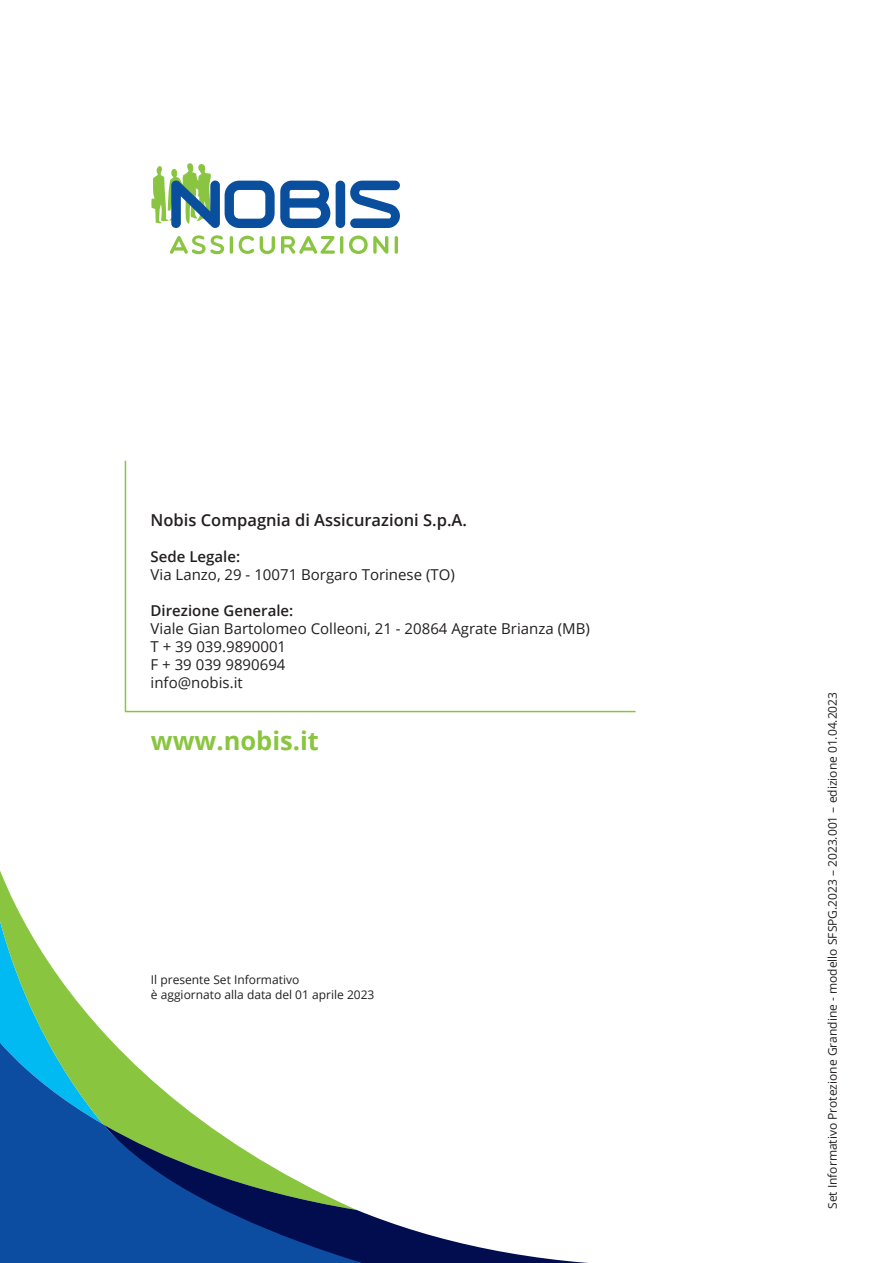
<style>
.page{position:relative;width:893px;height:1263px;background:#fff}
.page>*{position:absolute;margin:0;border:0;box-sizing:border-box;transform-origin:0 0}
.t1{font:700 25.5px "Open Sans";color:#89c53f}
.t2{font:600 16.5px "Open Sans";color:#231f20}
.t3{font:15px/18px "Open Sans";color:#231f20}
.Elenco_numerato_I{font:12px "Open Sans";color:#231f20}
.s1{font-weight:600}
</style>
<div class="page">
<svg style="left:0;top:870px;width:95px;height:153px"></svg>
<svg style="left:484px;top:1248px;width:104px;height:15px"></svg>
<svg style="left:0;top:1023px;width:484px;height:240px"></svg>
<svg style="left:124px;top:460px;width:512px;height:253px"></svg>
<svg style="left:170px;top:235px;width:228px;height:19px"></svg>
<svg style="left:151px;top:163px;width:249px;height:65px"></svg>
<p class="t2" style="left:151px;top:508px;width:318px">Nobis Compagnia di Assicurazioni S.p.A.</p>
<p class="t3" style="left:151px;top:547px;width:306px"><span class="s1">Sede Legale:<br></span>Via Lanzo, 29 - 10071 Borgaro Torinese (TO)</p>
<p class="t3" style="left:151px;top:601px;width:441px"><span class="s1">Direzione Generale:<br></span>Viale Gian Bartolomeo Colleoni, 21 - 20864 Agrate Brianza (MB)<br>T + 39 039.9890001<br>F + 39 039 9890694<br>info@nobis.it</p>
<p class="t1" style="left:151px;top:723px;width:169px">www.nobis.it</p>
<p class="Elenco_numerato_I" style="left:151px;top:971px;width:150px">Il presente Set Informativo</p>
<p class="Elenco_numerato_I" style="left:151px;top:986px;width:225px">è aggiornato alla data del 01 aprile 2023</p>
<p class="Elenco_numerato_I" style="left:824px;top:1209px;width:518px;rotate:-90deg">Set Informativo Protezione Grandine - modello SFSPG.2023 – 2023.001 – edizione 01.04.2023</p>
</div>
